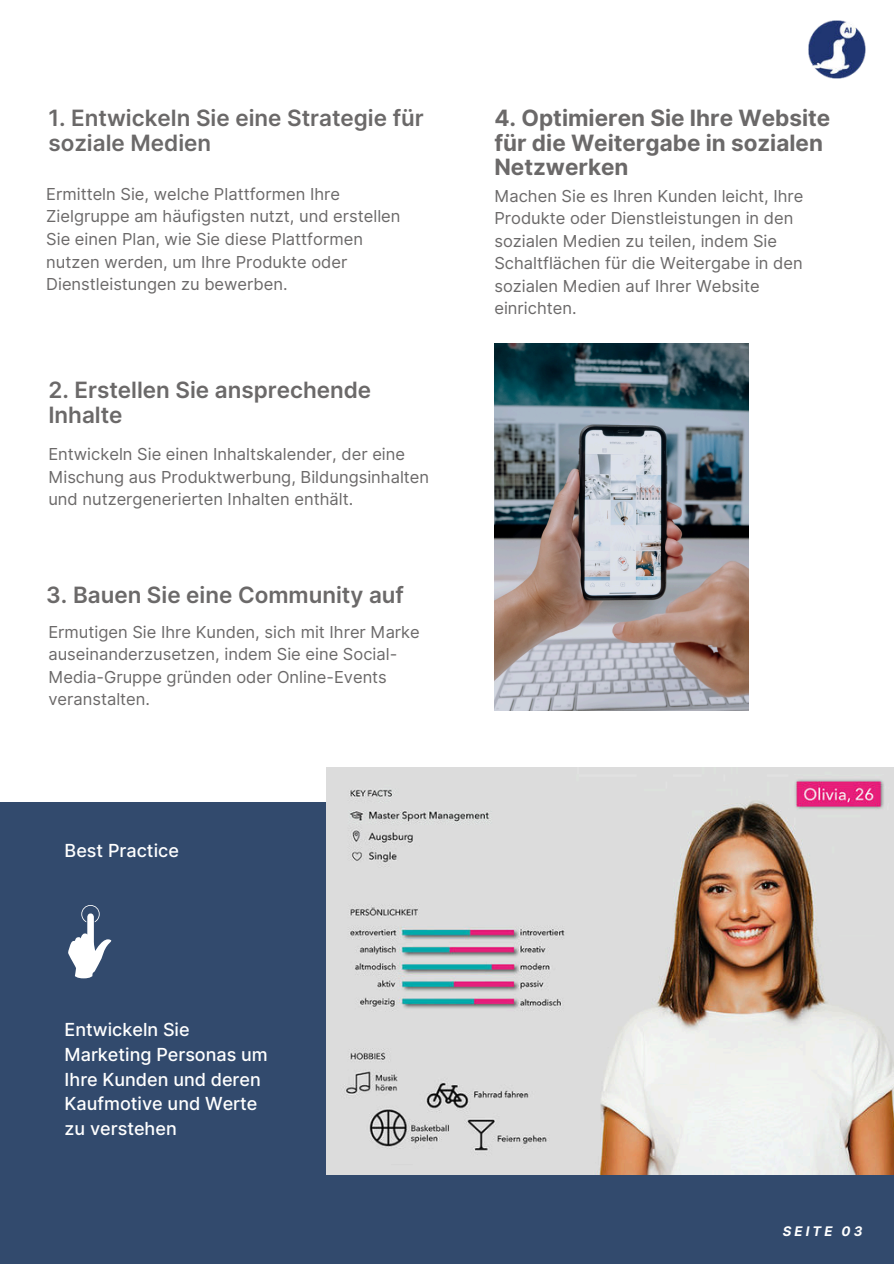
<style>
.page{position:relative;width:894px;height:1264px;background:#fff}
.page>*{position:absolute;margin:0;border:0;box-sizing:border-box;transform-origin:0 0}
.t1{font:600 22.5px/24.8px "Inter";color:#6b6969}
.t2{font:700 22.5px/24.8px "Inter";color:#6b6969}
.t3{font:500 18px/24.8px "Inter";color:#fff}
.t4{font:16.5px/22.5px "Inter";color:#6b6969}
.t5{font:italic 700 13.2px "Inter";letter-spacing:.23em;color:#fff}
</style>
<div class="page">
<div style="left:0;top:801px;width:893px;height:462px;background:#324a6d"></div>
<svg style="left:68px;top:905px;width:44px;height:73px"></svg>
<img style="left:494px;top:343px;width:254px;height:367px">
<img style="left:808px;top:21px;width:57px;height:57px">
<img style="left:326px;top:767px;width:567px;height:407px">
<h1 class="t1" style="left:48px;top:105px;width:377px">1. Entwickeln Sie eine Strategie für soziale Medien</h1>
<h1 class="t2" style="left:494px;top:106px;width:337px">4. Optimieren Sie Ihre Website für die Weitergabe in sozialen<br>Netzwerken</h1>
<p class="t4" style="left:494px;top:184px;width:310px">Machen Sie es Ihren Kunden leicht, Ihre Produkte oder Dienstleistungen in den sozialen Medien zu teilen, indem Sie Schaltflächen für die Weitergabe in den sozialen Medien auf Ihrer Website einrichten.</p>
<p class="t4" style="left:46px;top:183px;width:356px">Ermitteln Sie, welche Plattformen Ihre Zielgruppe am häufigsten nutzt, und erstellen Sie einen Plan, wie Sie diese Plattformen nutzen werden, um Ihre Produkte oder Dienstleistungen zu bewerben.</p>
<h1 class="t1" style="left:48px;top:377px;width:324px">2. Erstellen Sie ansprechende<br>Inhalte</h1>
<p class="t4" style="left:48px;top:443px;width:382px">Entwickeln Sie einen Inhaltskalender, der eine<br>Mischung aus Produktwerbung, Bildungsinhalten und nutzergenerierten Inhalten enthält.</p>
<h1 class="t1" style="left:46px;top:582px;width:359px">3. Bauen Sie eine Community auf</h1>
<p class="t4" style="left:48px;top:620px;width:373px">Ermutigen Sie Ihre Kunden, sich mit Ihrer Marke auseinanderzusetzen, indem Sie eine Social-Media-Gruppe gründen oder Online-Events veranstalten.</p>
<p class="t3" style="left:65px;top:837px;width:116px">Best Practice</p>
<p class="t3" style="left:65px;top:1016px;width:205px">Entwickeln Sie<br>Marketing Personas um<br>Ihre Kunden und deren<br>Kaufmotive und Werte zu verstehen</p>
<p class="t5" style="left:782px;top:1221px;width:81px">SEITE 03</p>
</div>
